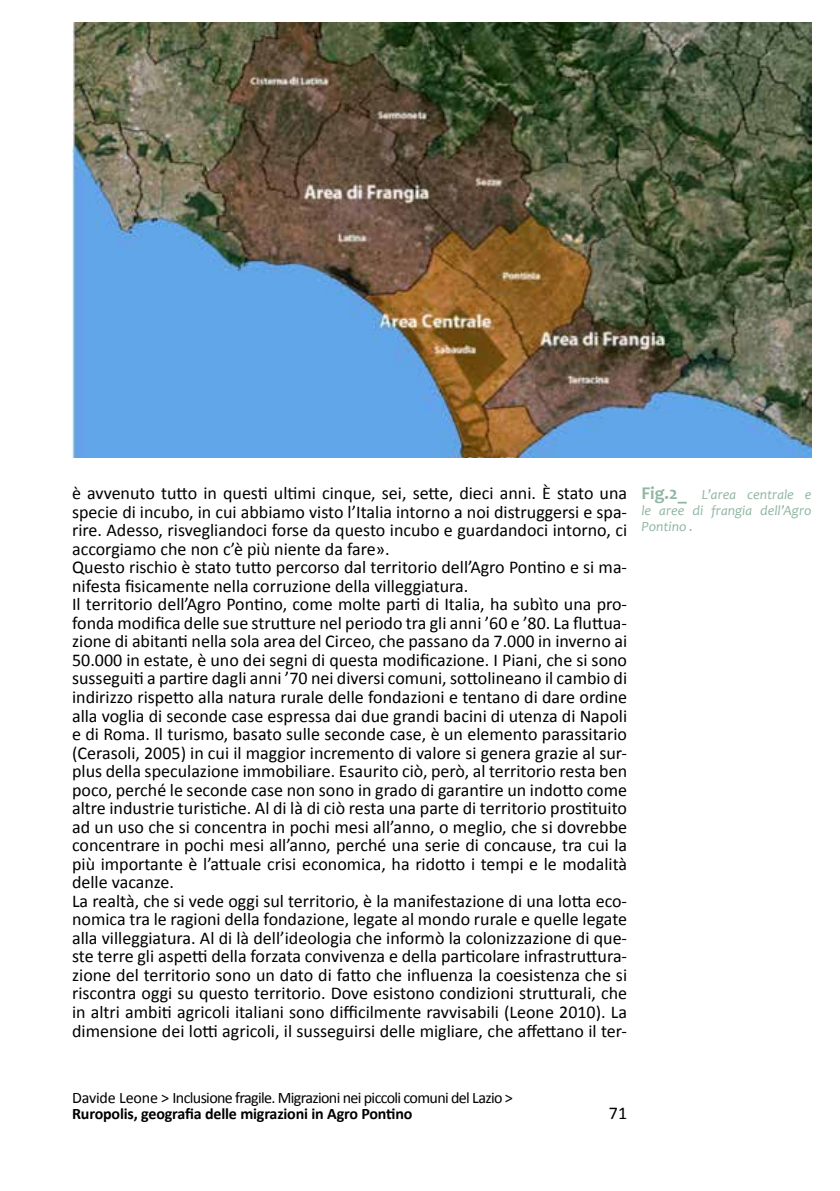
<style>
.page{position:relative;width:840px;height:1191px;background:#fff}
.page>*{position:absolute;margin:0;border:0;box-sizing:border-box;transform-origin:0 0}
.t1{font:18px/18.6px "Calibri";color:#000}
.t2{font:16px "Calibri";letter-spacing:-.04em;color:#000}
.t3{font:700 16px "Calibri";letter-spacing:-.01em;color:#000}
.t4{font:italic 14px/16px "Candara";color:#8eb6a0;text-align:justify}
.s1{font-weight:700;font-style:normal;font-size:18px}
</style>
<div class="page">
<img style="left:72px;top:22px;width:739px;height:435px">
<p class="t1" style="left:72px;top:484px;width:556px">è avvenuto tutto in questi ultimi cinque, sei, sette, dieci anni. È stato una specie di incubo, in cui abbiamo visto l’Italia intorno a noi distruggersi e spa&shy;rire. Adesso, risvegliandoci forse da questo incubo e guardandoci intorno, ci accorgiamo che non c’è più niente da fare».<br>Questo rischio è stato tutto percorso dal territorio dell’Agro Pontino e si ma&shy;nifesta fisicamente nella corruzione della villeggiatura.<br>Il territorio dell’Agro Pontino, come molte parti di Italia, ha subìto una pro&shy;fonda modifica delle sue strutture nel periodo tra gli anni ’60 e ’80. La fluttua&shy;zione di abitanti nella sola area del Circeo, che passano da 7.000 in inverno ai 50.000 in estate, è uno dei segni di questa modificazione. I Piani, che si sono susseguiti a partire dagli anni ’70 nei diversi comuni, sottolineano il cambio di indirizzo rispetto alla natura rurale delle fondazioni e tentano di dare ordine alla voglia di seconde case espressa dai due grandi bacini di utenza di Napoli e di Roma. Il turismo, basato sulle seconde case, è un elemento parassitario (Cerasoli, 2005) in cui il maggior incremento di valore si genera grazie al sur&shy;plus della speculazione immobiliare. Esaurito ciò, però, al territorio resta ben poco, perché le seconde case non sono in grado di garantire un indotto come altre industrie turistiche. Al di là di ciò resta una parte di territorio prostituito ad un uso che si concentra in pochi mesi all’anno, o meglio, che si dovrebbe concentrare in pochi mesi all’anno, perché una serie di concause, tra cui la più importante è l’attuale crisi economica, ha ridotto i tempi e le modalità delle vacanze.<br>La realtà, che si vede oggi sul territorio, è la manifestazione di una lotta eco&shy;nomica tra le ragioni della fondazione, legate al mondo rurale e quelle legate alla villeggiatura. Al di là dell’ideologia che informò la colonizzazione di que&shy;ste terre gli aspetti della forzata convivenza e della particolare infrastruttura&shy;zione del territorio sono un dato di fatto che influenza la coesistenza che si riscontra oggi su questo territorio. Dove esistono condizioni strutturali, che in altri ambiti agricoli italiani sono difficilmente ravvisabili (Leone 2010). La dimensione dei lotti agricoli, il susseguirsi delle migliare, che affettano il ter-</p>
<p class="t4" style="left:641px;top:486px;width:172px"><span class="s1">Fig.2_</span> L’area centrale e le aree di frangia dell’Agro Pontino .</p>
<p class="t2" style="left:72px;top:1087px;width:442px">Davide Leone &gt; Inclusione fragile. Migrazioni nei piccoli comuni del Lazio &gt;</p>
<p class="t3" style="left:72px;top:1103px;width:341px">Ruropolis, geografia delle migrazioni in Agro Pontino</p>
<p class="t1" style="left:608px;top:1103px;width:20px">71</p>
</div>
